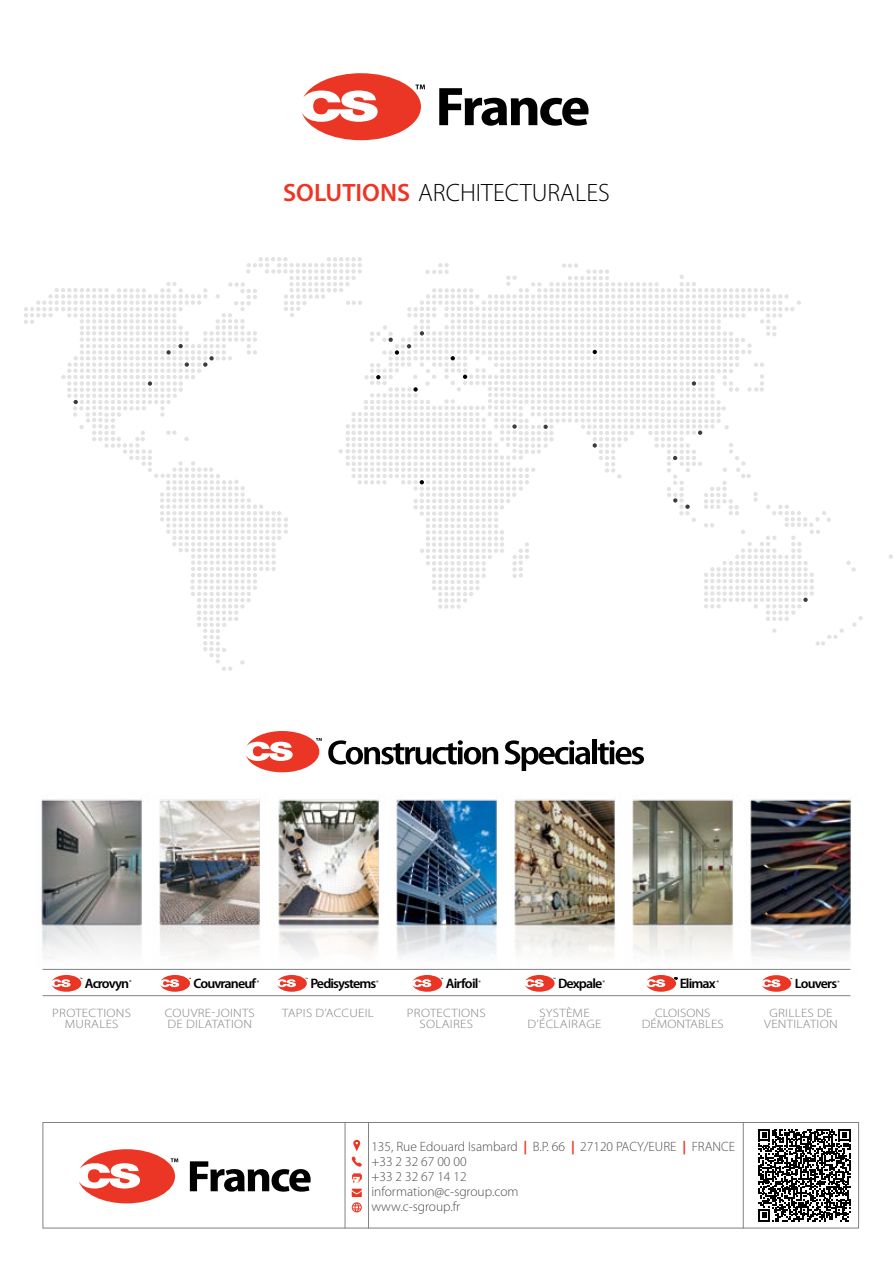
<style>
.page{position:relative;width:893px;height:1263px;background:#fff}
.page>*{position:absolute;margin:0;border:0;box-sizing:border-box;transform-origin:0 0}
.t1{font:700 semi-condensed 54.9px "Myriad Pro";letter-spacing:-.05em;color:#000;scale:1.1 1}
.t2{font:300 25.2px "Myriad Pro";color:#000}
.t3{font:600 semi-condensed 13.65px "Myriad Pro";letter-spacing:-.06em;color:#000;scale:1.1 1}
.t4{font:300 13.5px/15px "Myriad Pro";color:#4d4d4f}
.t5{font:300 12.15px/10.5px "Myriad Pro";letter-spacing:.02em;color:#808285;text-align:center;scale:1.11 1}
.t6{font:300 12.15px/10.5px "Myriad Pro";color:#808285;text-align:center;scale:1.11 1}
.s1{font-weight:600;color:#ee3524}
.s2{font-weight:700;color:#ee3524}
</style>
<div class="page">
<svg style="left:889px;top:554px;width:4px;height:5px"></svg>
<svg style="left:24px;top:257px;width:839px;height:414px"></svg>
<img style="left:389px;top:799px;width:115px;height:170px">
<img style="left:507px;top:799px;width:115px;height:170px">
<img style="left:625px;top:799px;width:115px;height:170px">
<img style="left:743px;top:799px;width:109px;height:171px">
<img style="left:271px;top:799px;width:114px;height:170px">
<img style="left:41px;top:799px;width:108px;height:171px">
<img style="left:152px;top:799px;width:115px;height:170px">
<hr style="left:43px;top:969px;width:807px;height:1px;background:#808285">
<hr style="left:43px;top:995px;width:807px;height:1px;background:#808285">
<svg style="left:52px;top:975px;width:30px;height:17px"></svg>
<svg style="left:160px;top:975px;width:31px;height:17px"></svg>
<svg style="left:277px;top:975px;width:31px;height:17px"></svg>
<svg style="left:412px;top:975px;width:31px;height:17px"></svg>
<svg style="left:525px;top:975px;width:31px;height:17px"></svg>
<svg style="left:646px;top:975px;width:31px;height:17px"></svg>
<svg style="left:762px;top:975px;width:30px;height:17px"></svg>
<svg style="left:302px;top:73px;width:123px;height:67px"></svg>
<svg style="left:328px;top:740px;width:170px;height:24px"></svg>
<svg style="left:505px;top:740px;width:85px;height:31px"></svg>
<div style="left:592px;top:740px;width:5px;height:24px;background:#000"></div>
<svg style="left:598px;top:740px;width:46px;height:24px"></svg>
<svg style="left:246px;top:731px;width:76px;height:41px"></svg>
<div style="left:43px;top:1122px;width:816px;height:106px;border:1px solid #808285"></div>
<svg style="left:758px;top:1129px;width:92px;height:92px"></svg>
<hr style="left:743px;top:1122px;width:1px;height:106px;background:#808285">
<hr style="left:345px;top:1122px;width:1px;height:106px;background:#808285">
<hr style="left:368px;top:1122px;width:1px;height:106px;background:#808285">
<svg style="left:351px;top:1140px;width:11px;height:42px"></svg>
<svg style="left:352px;top:1189px;width:10px;height:23px"></svg>
<svg style="left:79px;top:1149px;width:99px;height:54px"></svg>
<svg style="left:190px;top:1161px;width:121px;height:31px"></svg>
<h1 class="t1" style="left:435px;top:71px;width:142px">France</h1>
<h2 class="t2" style="left:283px;top:177px;width:328px"><span class="s1">SOLUTIONS</span> ARCHITECTURALES</h2>
<p class="t3" style="left:85px;top:975px;width:42px">Acrovyn</p>
<p class="t3" style="left:194px;top:975px;width:58px">Couvraneuf</p>
<p class="t3" style="left:310px;top:975px;width:61px">Pedisystems</p>
<p class="t3" style="left:446px;top:975px;width:31px">Airfoil</p>
<p class="t3" style="left:558px;top:975px;width:42px">Dexpale</p>
<p class="t3" style="left:680px;top:975px;width:34px">Elimax</p>
<p class="t3" style="left:795px;top:975px;width:40px">Louvers</p>
<p class="t5" style="left:52px;top:1008px;width:73px">PROTECTIONS<br>MURALES</p>
<p class="t5" style="left:165px;top:1008px;width:82px;text-align:left">COUVRE-JOINTS<br>DE DILATATION</p>
<p class="t5" style="left:282px;top:1008px;width:84px">TAPIS D’ACCUEIL</p>
<p class="t5" style="left:407px;top:1008px;width:73px">PROTECTIONS<br>SOLAIRES</p>
<p class="t5" style="left:528px;top:1008px;width:68px">SYSTÈME<br>D’ÉCLAIRAGE</p>
<p class="t6" style="left:642px;top:1008px;width:75px">CLOISONS<br>DÉMONTABLES</p>
<p class="t5" style="left:764px;top:1008px;width:68px">GRILLES DE<br>VENTILATION</p>
<p class="t4" style="left:371px;top:1139px;width:365px">135, Rue Edouard Isambard <span class="s2">|</span> B.P. 66 <span class="s2">|</span> 27120 PACY/EURE <span class="s2">|</span> FRANCE +33 2 32 67 00 00<br>+33 2 32 67 14 12<br>information@c-sgroup.com<br>www.c-sgroup.fr</p>
</div>
